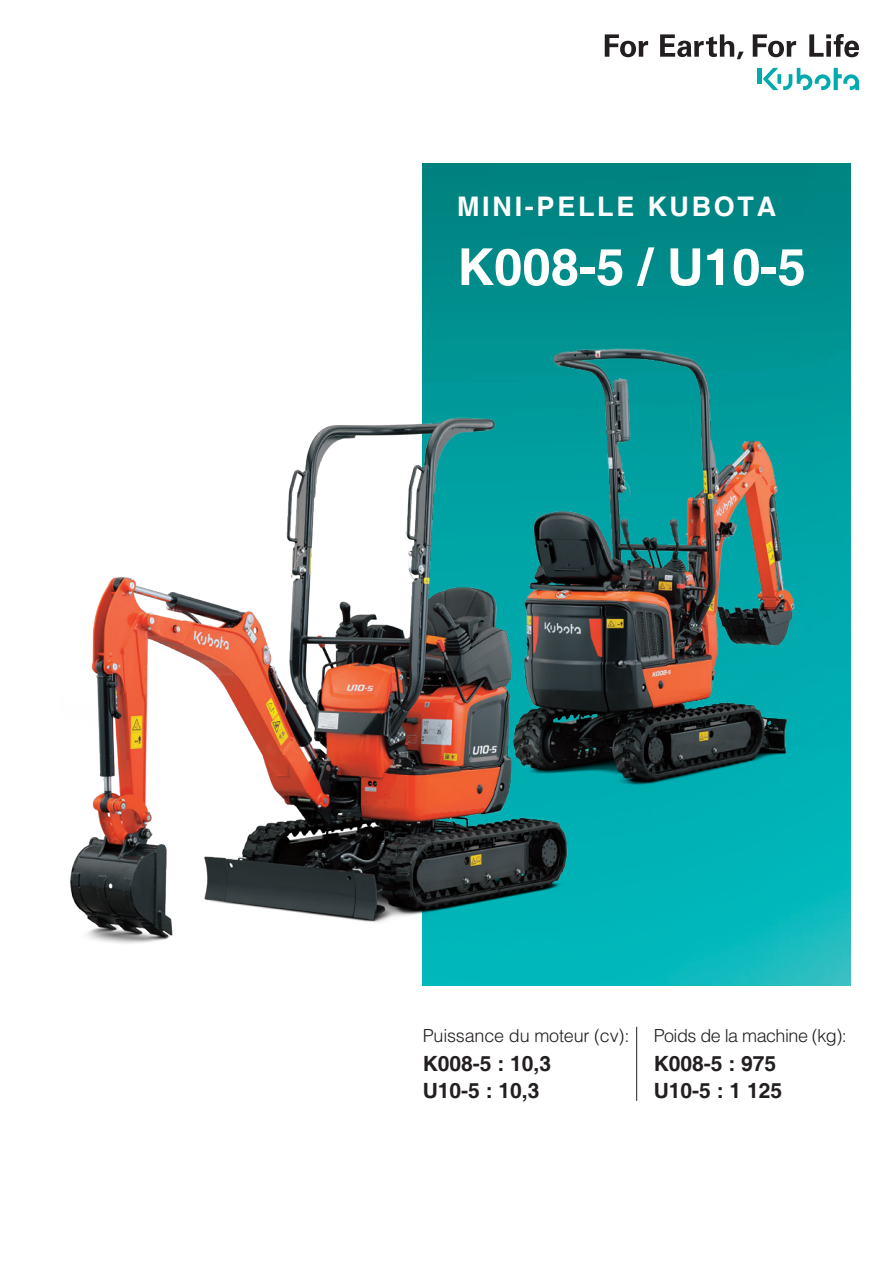
<style>
.page{position:relative;width:893px;height:1263px;background:#fff}
.page>*{position:absolute;margin:0;border:0;box-sizing:border-box;transform-origin:0 0}
.ノーマル{font:700 51px "Helvetica";color:#fff}
.ノーマル-2{font:700 27px "Helvetica";letter-spacing:.1em;color:#fff}
.t1{font:700 21px "Helvetica";color:#231f20}
.t2{font:300 18px "Helvetica LT Std";letter-spacing:-.01em;color:#231f20}
.t3{font:300 18px "Helvetica LT Std";letter-spacing:-.03em;color:#231f20}
</style>
<div class="page">
<img style="left:423px;top:163px;width:427px;height:823px">
<hr style="left:636px;top:1027px;width:1px;height:74px;background:#231f20">
<div style="left:757px;top:68px;width:5px;height:16px;background:#00aaad"></div>
<svg style="left:763px;top:68px;width:96px;height:22px"></svg>
<svg style="left:753px;top:34px;width:43px;height:23px"></svg>
<svg style="left:605px;top:34px;width:43px;height:23px"></svg>
<svg style="left:660px;top:34px;width:84px;height:25px"></svg>
<svg style="left:809px;top:34px;width:50px;height:23px"></svg>
<img style="left:499px;top:339px;width:330px;height:450px">
<img style="left:70px;top:409px;width:505px;height:548px">
<p class="ノーマル-2" style="left:457px;top:190px;width:321px">MINI-PELLE KUBOTA</p>
<p class="ノーマル" style="left:457px;top:236px;width:350px">K008-5 / U10-5</p>
<p class="t2" style="left:423px;top:1024px;width:208px">Puissance du moteur (cv):</p>
<p class="t1" style="left:423px;top:1051px;width:130px">K008-5 : 10,3</p>
<p class="t1" style="left:423px;top:1078px;width:118px">U10-5 : 10,3</p>
<p class="t3" style="left:654px;top:1024px;width:195px">Poids de la machine (kg):</p>
<p class="t1" style="left:654px;top:1051px;width:124px">K008-5 : 975</p>
<p class="t1" style="left:654px;top:1078px;width:130px">U10-5 : 1 125</p>
</div>
